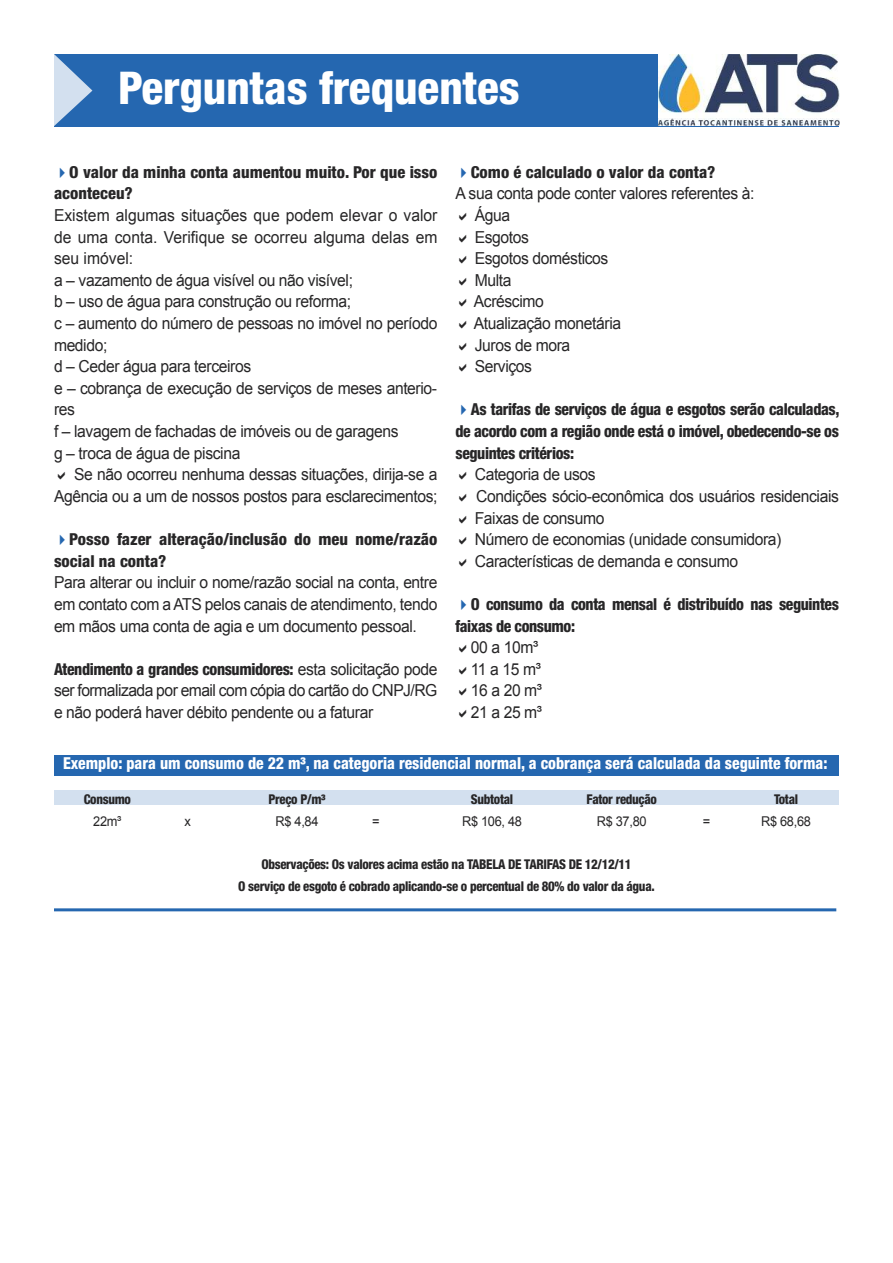
<style>
.page{position:relative;width:893px;height:1263px;background:#fff}
.page>*{position:absolute;margin:0;border:0;box-sizing:border-box;transform-origin:0 0}
.t1{font:800 condensed 45.15px "Helvetica Neue";color:#fff}
.t2{font:16.5px/21.6px "Arial";letter-spacing:-.025em;color:#272627;scale:.95 1}
.t3{font:800 condensed 16.5px/21.6px "Helvetica Neue";letter-spacing:-.025em;color:#272627;text-align:justify;scale:.95 1}
.t4{font:800 condensed 16.5px/21.6px "Helvetica Neue";color:#272627}
.t5{font:800 condensed 16.5px "Helvetica Neue";color:#fff;scale:.95 1}
.t6{font:800 condensed 13.5px/21.6px "Helvetica Neue";letter-spacing:-.025em;color:#272627;text-align:center;scale:.95 1}
.t7{font:13.5px "Arial";letter-spacing:-.025em;color:#272627;scale:.95 1}
.s1{color:#2567b0}
.s2{font-family:"Arial";font-weight:400;font-stretch:normal}
</style>
<div class="page">
<div style="left:54px;top:790px;width:785px;height:14px;background:#d3e0ef"></div>
<div style="left:54px;top:755px;width:785px;height:20px;background:#2567b0"></div>
<hr style="left:54px;top:908px;width:782px;height:3px;background:#2567b0">
<div style="left:54px;top:54px;width:785px;height:72px;background:#2567b0"></div>
<img style="left:659px;top:54px;width:180px;height:71px">
<svg style="left:54px;top:54px;width:38px;height:72px"></svg>
<h1 class="t1" style="left:118px;top:72px;width:403px">Perguntas frequentes</h1>
<p class="t4" style="left:54px;top:163px;width:385px"><span class="s1">✔</span>O valor da minha conta aumentou muito. Por que isso aconteceu?</p>
<p class="t2" style="left:54px;top:205px;width:405px">Existem algumas situações que podem elevar o valor de uma conta. Verifique se ocorreu alguma delas em seu imóvel:<br>a – vazamento de água visível ou não visível;<br>b – uso de água para construção ou reforma;<br>c – aumento do número de pessoas no imóvel no período medido;<br>d – Ceder água para terceiros<br>e – cobrança de execução de serviços de meses anterio&shy;res<br>f – lavagem de fachadas de imóveis ou de garagens<br>g – troca de água de piscina</p>
<p class="t2" style="left:54px;top:464px;width:405px;text-align:right">Se não ocorreu nenhuma dessas situações, dirija-se a<br>Agência ou a um de nossos postos para esclarecimentos;</p>
<p class="t4" style="left:54px;top:530px;width:385px"><span class="s1">✔</span>Posso fazer alteração/inclusão do meu nome/razão social na conta?</p>
<p class="t2" style="left:54px;top:572px;width:405px;text-align:justify">Para alterar ou incluir o nome/razão social na conta, entre em contato com a ATS pelos canais de atendimento, tendo em mãos uma conta de agia e um documento pessoal.</p>
<p class="t3" style="left:54px;top:659px;width:405px">Atendimento a grandes consumidores: <span class="s2">esta solicitação pode</span></p>
<p class="t2" style="left:54px;top:680px;width:405px">ser formalizada por email com cópia do cartão do CNPJ/RG e não poderá haver débito pendente ou a faturar</p>
<p class="t4" style="left:455px;top:163px;width:262px"><span class="s1">✔</span>Como é calculado o valor da conta?</p>
<p class="t2" style="left:474px;top:183px;width:297px;text-indent:-18px">A sua conta pode conter valores referentes à:<br>Água<br>Esgotos<br>Esgotos domésticos<br>Multa<br>Acréscimo<br>Atualização monetária<br>Juros de mora<br>Serviços</p>
<p class="t3" style="left:455px;top:400px;width:406px"><span class="s1">✔</span>As tarifas de serviços de água e esgotos serão calculadas, de acordo com a região onde está o imóvel, obedecendo-se os seguintes critérios:</p>
<p class="t2" style="left:475px;top:464px;width:385px">Categoria de usos<br>Condições sócio-econômica dos usuários residenciais Faixas de consumo<br>Número de economias (unidade consumidora)<br>Características de demanda e consumo</p>
<p class="t3" style="left:455px;top:595px;width:405px"><span class="s1">✔</span>O consumo da conta mensal é distribuído nas seguintes faixas de consumo:</p>
<p class="t2" style="left:471px;top:637px;width:77px">00 a 10m³<br>11 a 15 m³<br>16 a 20 m³<br>21 a 25 m³</p>
<p class="t5" style="left:63px;top:757px;width:806px">Exemplo: para um consumo de 22 m³, na categoria residencial normal, a cobrança será calculada da seguinte forma:</p>
<p class="t6" style="left:84px;top:790px;width:51px">Consumo</p>
<p class="t6" style="left:268px;top:790px;width:62px">Preço P/m³</p>
<p class="t6" style="left:471px;top:790px;width:46px">Subtotal</p>
<p class="t6" style="left:586px;top:790px;width:76px">Fator redução</p>
<p class="t6" style="left:774px;top:790px;width:27px">Total</p>
<p class="t7" style="left:93px;top:814px;width:31px">22m³</p>
<p class="t7" style="left:185px;top:814px;width:8px">x</p>
<p class="t7" style="left:276px;top:814px;width:47px">R$ 4,84</p>
<p class="t7" style="left:372px;top:814px;width:9px">=</p>
<p class="t7" style="left:462px;top:814px;width:65px">R$ 106, 48</p>
<p class="t7" style="left:597px;top:814px;width:54px">R$ 37,80</p>
<p class="t7" style="left:703px;top:814px;width:9px">=</p>
<p class="t7" style="left:761px;top:814px;width:54px">R$ 68,68</p>
<p class="t6" style="left:238px;top:855px;width:440px">Observações: Os valores acima estão na TABELA DE TARIFAS DE 12/12/11<br>O serviço de esgoto é cobrado aplicando-se o percentual de 80% do valor da água.</p>
</div>
